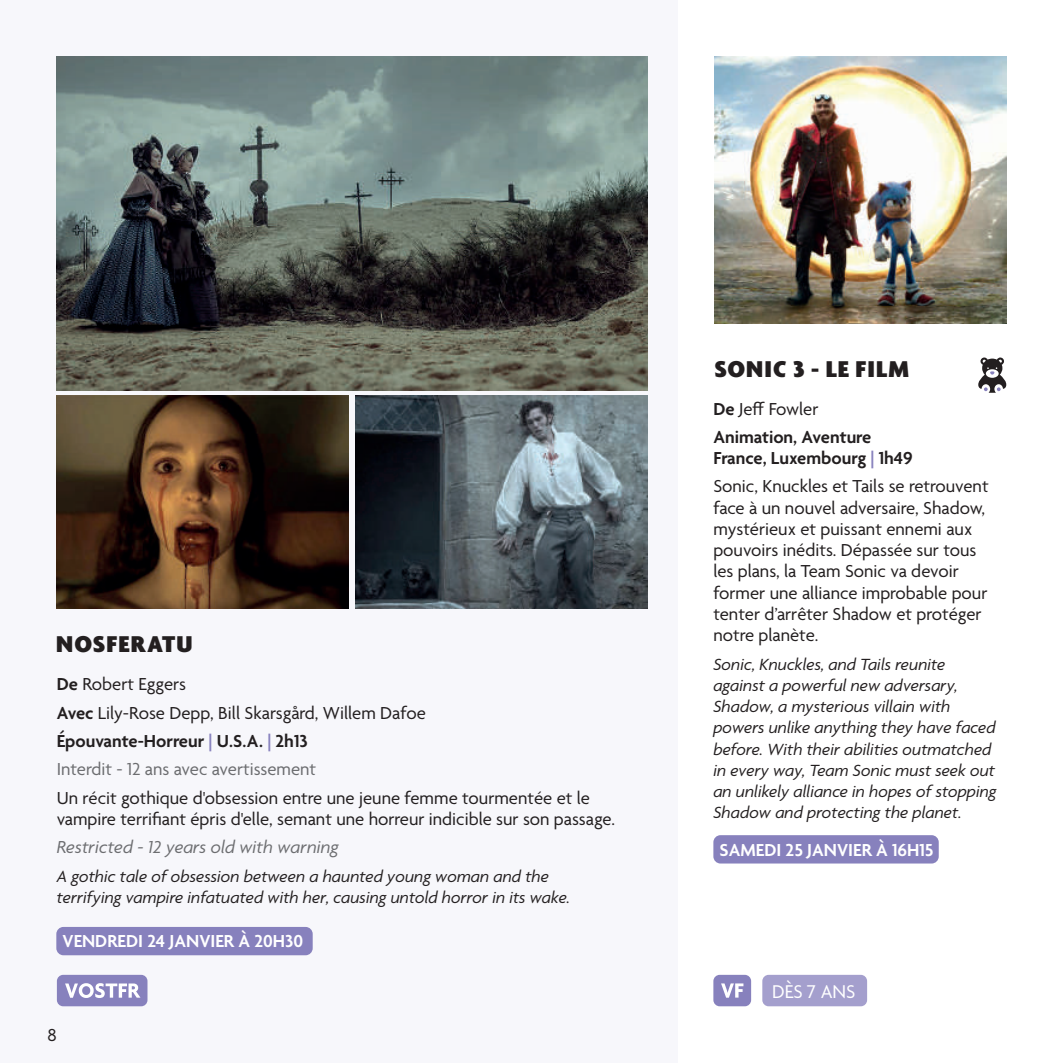
<style>
.page{position:relative;width:1063px;height:1063px;background:#fff}
.page>*{position:absolute;margin:0;border:0;box-sizing:border-box;transform-origin:0 0}
.t1{font:900 condensed 24.75px "Agenda";letter-spacing:.035em;color:#231f20;scale:1.17 1}
.t2{font:20px "Agenda";color:#fff}
.t3{font:18.75px/21.2px "Agenda";color:#231f20}
.t4{font:600 18.75px "Agenda";color:#fff}
.t5{font:italic 18.75px "Agenda";color:#6c6d70}
.t6{font:600 18.75px/28.2px "Agenda";color:#231f20}
.t7{font:italic 17.5px/21.2px "Agenda";color:#231f20}
.s1{font-weight:600}
.s2{font-weight:600;color:#8781bd}
.s3{color:#6c6d70}
.s4{font-weight:400}
</style>
<div class="page">
<div style="left:0;top:0;width:678px;height:1063px;background:#f7f7fb"></div>
<div style="left:713px;top:835px;width:226px;height:29px;background:#8781bd;border-radius:7px"></div>
<div style="left:56px;top:927px;width:257px;height:28px;background:#8781bd;border-radius:7px"></div>
<svg style="left:978px;top:358px;width:29px;height:35px"></svg>
<div style="left:57px;top:975px;width:90px;height:31px;background:#8781bd;border-radius:6px"></div>
<svg style="left:65px;top:983px;width:75px;height:15px"></svg>
<div style="left:713px;top:975px;width:38px;height:31px;background:#8781bd;border-radius:6px"></div>
<svg style="left:721px;top:983px;width:22px;height:15px"></svg>
<div style="left:762px;top:975px;width:105px;height:31px;background:#a49fcd;border-radius:6px"></div>
<img style="left:356px;top:396px;width:292px;height:212px">
<img style="left:57px;top:57px;width:591px;height:333px">
<img style="left:57px;top:396px;width:292px;height:212px">
<img style="left:714px;top:57px;width:292px;height:267px">
<h1 class="t1" style="left:56px;top:631px;width:118px">NOSFERATU</h1>
<p class="t3" style="left:57px;top:671px;width:371px;line-height:28.2px"><span class="s1">De</span> Robert Eggers<br><span class="s1">Avec</span> Lily-Rose Depp, Bill Skarsgård, Willem Dafoe <span class="s1">Épouvante-Horreur</span> <span class="s2">|</span> <span class="s1">U.S.A.</span> <span class="s2">|</span> <span class="s1">2h13<br></span><span class="s3">Interdit - 12 ans avec avertissement</span></p>
<p class="t3" style="left:57px;top:788px;width:560px">Un récit gothique d'obsession entre une jeune femme tourmentée et le vampire terrifiant épris d'elle, semant une horreur indicible sur son passage.</p>
<p class="t5" style="left:57px;top:836px;width:284px">Restricted - 12 years old with warning</p>
<p class="t7" style="left:57px;top:865px;width:515px">A gothic tale of obsession between a haunted young woman and the terrifying vampire infatuated with her, causing untold horror in its wake.</p>
<p class="t4" style="left:63px;top:931px;width:242px">VENDREDI 24 JANVIER À 20H30</p>
<p class="t3" style="left:47px;top:1026px;width:11px">8</p>
<h1 class="t1" style="left:714px;top:356px;width:168px">SONIC 3 - LE FILM</h1>
<p class="t6" style="left:713px;top:396px;width:159px">De <span class="s4">Jeff Fowler<br></span>Animation, Aventure</p>
<p class="t3" style="left:713px;top:445px;width:277px;line-height:28.2px"><span class="s1">France, Luxembourg</span> <span class="s2">|</span> <span class="s1">1h49<br></span>Sonic, Knuckles et Tails se retrouvent</p>
<p class="t3" style="left:713px;top:498px;width:275px">face à un nouvel adversaire, Shadow, mystérieux et puissant ennemi aux pouvoirs inédits. Dépassée sur tous les plans, la Team Sonic va devoir former une alliance improbable pour tenter d’arrêter Shadow et protéger notre planète.</p>
<p class="t7" style="left:713px;top:653px;width:285px">Sonic, Knuckles, and Tails reunite against a powerful new adversary, Shadow, a mysterious villain with powers unlike anything they have faced before. With their abilities outmatched in every way, Team Sonic must seek out an unlikely alliance in hopes of stopping Shadow and protecting the planet.</p>
<p class="t4" style="left:720px;top:840px;width:216px">SAMEDI 25 JANVIER À 16H15</p>
<p class="t2" style="left:772px;top:981px;width:85px">DÈS 7 ANS</p>
</div>
